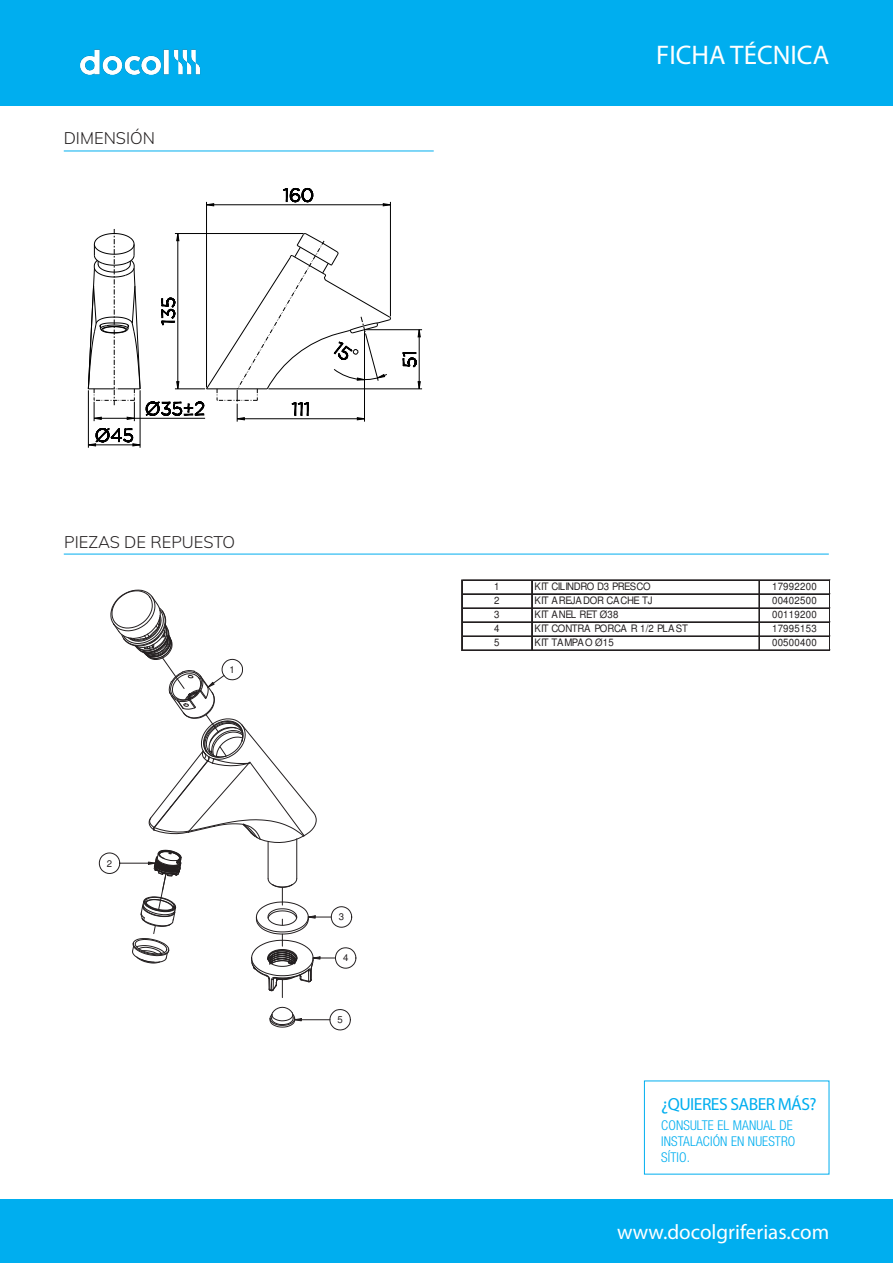
<style>
.page{position:relative;width:893px;height:1263px;background:#fff}
.page>*{position:absolute;margin:0;border:0;box-sizing:border-box;transform-origin:0 0}
.t1{font:27px "Myriad Pro";color:#fff}
.t2{font:21px "Myriad Pro";color:#fff}
.t3{font:17.55px "Myriad Pro";letter-spacing:-.03em;color:#00aeef}
.t4{font:300 16.5px "Muli";color:#231f20}
.t5{font:300 condensed 13.5px/16.2px "Helvetica Neue LT Std";letter-spacing:.01em;color:#00aeef}
.t6{font:10.35px "Helvetica";letter-spacing:.02em;color:#231f20;scale:.94 1}
.t7{font:10.35px "Helvetica";letter-spacing:-.035em;color:#231f20;scale:.94 1}
.t8{font:10.35px "Helvetica";letter-spacing:-.05em;color:#231f20;scale:.94 1}
.t9{font:10.35px "Helvetica";letter-spacing:-.03em;color:#231f20;scale:.94 1}
.t10{font:9.6px "Helvetica";color:#231f20}
</style>
<div class="page">
<hr style="left:296px;top:839px;width:1px;height:40px;background:#231f20">
<hr style="left:268px;top:842px;width:1px;height:37px;background:#231f20">
<svg style="left:110px;top:590px;width:207px;height:253px"></svg>
<svg style="left:251px;top:878px;width:105px;height:119px"></svg>
<hr style="left:294px;top:1019px;width:36px;height:1px;background:#231f20">
<svg style="left:269px;top:1007px;width:33px;height:20px"></svg>
<svg style="left:330px;top:1009px;width:21px;height:21px"></svg>
<hr style="left:120px;top:863px;width:35px;height:1px;background:#231f20">
<svg style="left:132px;top:850px;width:50px;height:113px"></svg>
<svg style="left:99px;top:853px;width:21px;height:21px"></svg>
<svg style="left:402px;top:352px;width:15px;height:16px"></svg>
<svg style="left:417px;top:381px;width:4px;height:8px"></svg>
<svg style="left:417px;top:330px;width:4px;height:8px"></svg>
<svg style="left:283px;top:188px;width:30px;height:15px"></svg>
<svg style="left:207px;top:203px;width:7px;height:4px"></svg>
<svg style="left:382px;top:203px;width:8px;height:4px"></svg>
<svg style="left:89px;top:428px;width:51px;height:19px"></svg>
<hr style="left:206px;top:202px;width:1px;height:185px;background:#000">
<hr style="left:268px;top:389px;width:154px;height:1px;background:#000">
<hr style="left:366px;top:329px;width:56px;height:1px;background:#000">
<hr style="left:390px;top:202px;width:1px;height:114px;background:#000">
<hr style="left:419px;top:330px;width:1px;height:59px;background:#000">
<hr style="left:207px;top:204px;width:183px;height:1px;background:#000">
<hr style="left:88px;top:445px;width:52px;height:1px;background:#000">
<hr style="left:88px;top:390px;width:1px;height:58px;background:#000">
<hr style="left:140px;top:390px;width:1px;height:58px;background:#000">
<svg style="left:88px;top:229px;width:303px;height:193px"></svg>
<hr style="left:463px;top:580px;width:367px;height:1px;background:#231f20">
<hr style="left:462px;top:593px;width:368px;height:1px;background:#231f20">
<hr style="left:463px;top:594px;width:367px;height:1px;background:#231f20">
<hr style="left:463px;top:608px;width:367px;height:1px;background:#231f20">
<hr style="left:462px;top:621px;width:368px;height:1px;background:#231f20">
<hr style="left:463px;top:622px;width:367px;height:1px;background:#231f20">
<hr style="left:463px;top:636px;width:367px;height:1px;background:#231f20">
<hr style="left:463px;top:650px;width:367px;height:1px;background:#231f20">
<hr style="left:462px;top:580px;width:1px;height:71px;background:#231f20">
<hr style="left:532px;top:581px;width:1px;height:70px;background:#231f20">
<hr style="left:759px;top:581px;width:1px;height:70px;background:#231f20">
<hr style="left:829px;top:580px;width:1px;height:71px;background:#231f20">
<hr style="left:64px;top:554px;width:765px;height:1px;background:#00aeef">
<div style="left:0;top:1199px;width:893px;height:64px;background:#00aeef"></div>
<hr style="left:64px;top:151px;width:370px;height:1px;background:#00aeef">
<div style="left:0;top:0;width:893px;height:105px;background:#00aeef"></div>
<img style="left:80px;top:49px;width:121px;height:26px">
<p class="t4" style="left:64px;top:126px;width:93px">DIMENSIÓN</p>
<p class="t1" style="left:656px;top:38px;width:174px">FICHA TÉCNICA</p>
<p class="t4" style="left:64px;top:530px;width:172px">PIEZAS DE REPUESTO</p>
<p class="t10" style="left:107px;top:859px;width:7px">2</p>
<p class="t10" style="left:230px;top:666px;width:7px">1</p>
<p class="t10" style="left:339px;top:913px;width:7px">3</p>
<p class="t10" style="left:343px;top:954px;width:7px">4</p>
<p class="t10" style="left:337px;top:1016px;width:7px">5</p>
<p class="t6" style="left:494px;top:582px;width:7px">1</p>
<p class="t8" style="left:534px;top:582px;width:125px">KIT CILINDRO D3 PRESCO</p>
<p class="t6" style="left:772px;top:582px;width:49px">17992200</p>
<p class="t6" style="left:494px;top:596px;width:7px">2</p>
<p class="t9" style="left:534px;top:596px;width:127px">KIT AREJADOR CACHE TJ</p>
<p class="t6" style="left:772px;top:596px;width:49px">00402500</p>
<p class="t6" style="left:494px;top:610px;width:7px">3</p>
<p class="t7" style="left:534px;top:610px;width:91px">KIT ANEL RET Ø38</p>
<p class="t6" style="left:772px;top:610px;width:49px">00119200</p>
<p class="t6" style="left:494px;top:624px;width:7px">4</p>
<p class="t7" style="left:534px;top:624px;width:165px">KIT CONTRA PORCA R 1/2 PLAST</p>
<p class="t6" style="left:772px;top:624px;width:49px">17995153</p>
<p class="t6" style="left:494px;top:638px;width:7px">5</p>
<p class="t6" style="left:534px;top:638px;width:86px">KIT TAMPAO Ø15</p>
<p class="t6" style="left:772px;top:638px;width:49px">00500400</p>
<p class="t3" style="left:661px;top:1093px;width:157px">¿QUIERES SABER MÁS?</p>
<p class="t5" style="left:661px;top:1117px;width:136px">CONSULTE EL MANUAL DE<br>INSTALACIÓN EN NUESTRO<br>SÍTIO.</p>
<p class="t2" style="left:617px;top:1218px;width:214px">www.docolgriferias.com</p>
</div>
